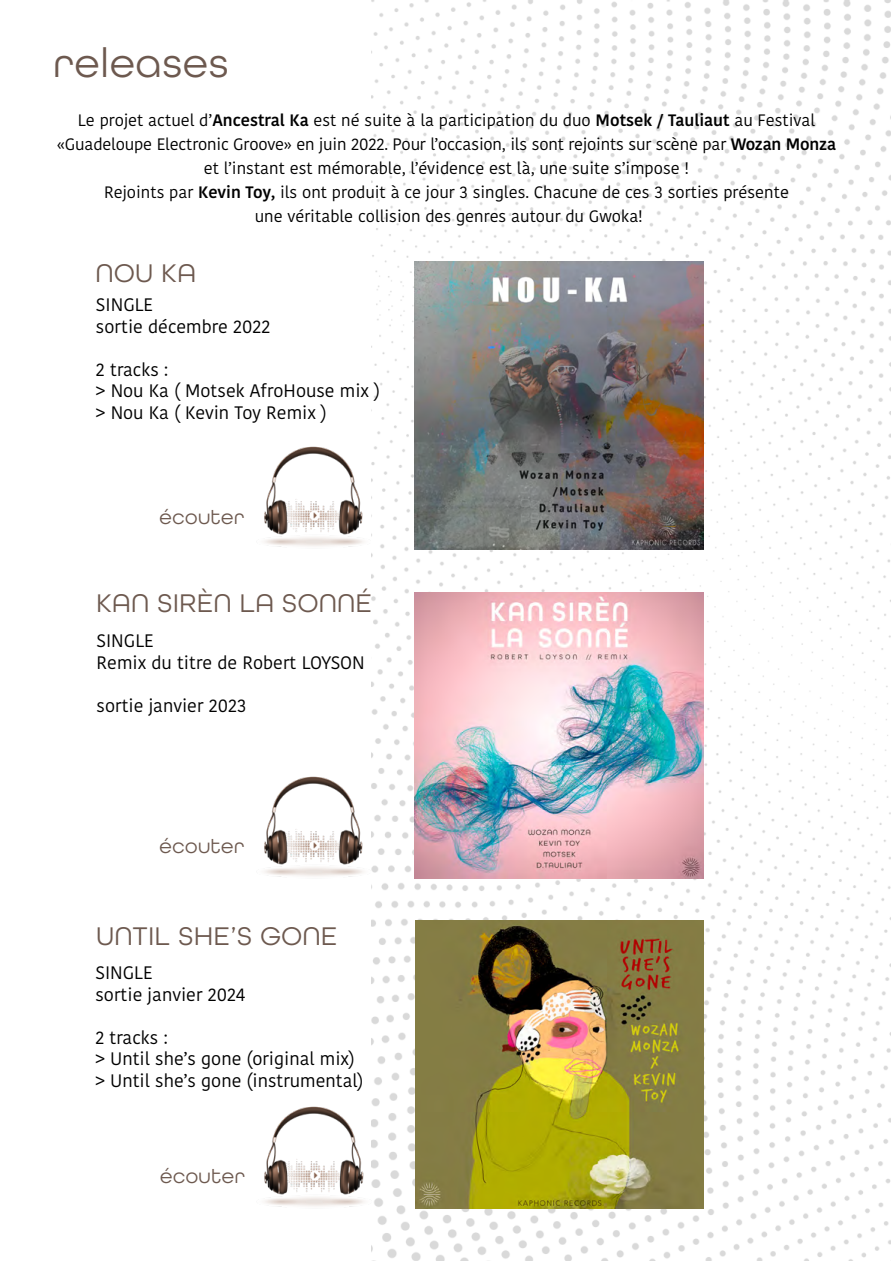
<style>
.page{position:relative;width:893px;height:1263px;background:#fff}
.page>*{position:absolute;margin:0;border:0;box-sizing:border-box;transform-origin:0 0}
.t1{font:42px "All Round Gothic";letter-spacing:.025em;color:#6d594f}
.t2{font:27px "All Round Gothic";letter-spacing:.025em;color:#6d594f}
.t3{font:21px "All Round Gothic";letter-spacing:.025em;color:#6d594f}
.t4{font:18px/21.6px "Kohinoor Bangla";color:#000}
.t5{font:16.5px/24px "Kohinoor Bangla";color:#000;text-align:center}
.s1{font-weight:600}
</style>
<div class="page">
<img style="left:371px;top:0;width:520px;height:1261px">
<img style="left:264px;top:438px;width:114px;height:111px">
<img style="left:415px;top:261px;width:288px;height:288px">
<img style="left:415px;top:593px;width:288px;height:286px">
<img style="left:264px;top:768px;width:114px;height:111px">
<img style="left:416px;top:921px;width:288px;height:288px">
<img style="left:264px;top:1098px;width:115px;height:111px">
<h1 class="t1" style="left:53px;top:38px;width:177px">releases</h1>
<p class="t5" style="left:57px;top:108px;width:781px">Le projet actuel d’<span class="s1">Ancestral Ka</span> est né suite à la participation du duo <span class="s1">Motsek / Tauliaut</span> au Festival «Guadeloupe Electronic Groove» en juin 2022. Pour l’occasion, ils sont rejoints sur scène par <span class="s1">Wozan Monza </span>et l’instant est mémorable, l’évidence est là, une suite s’impose !<br>Rejoints par <span class="s1">Kevin Toy,</span> ils ont produit à ce jour 3 singles. Chacune de ces 3 sorties présente<br>une véritable collision des genres autour du Gwoka!</p>
<h2 class="t2" style="left:96px;top:257px;width:101px">NOU KA</h2>
<p class="t4" style="left:96px;top:294px;width:176px">SINGLE<br>sortie décembre 2022</p>
<p class="t4" style="left:96px;top:358px;width:286px">2 tracks :<br>&gt; Nou Ka ( Motsek AfroHouse mix ) &gt; Nou Ka ( Kevin Toy Remix )</p>
<p class="t3" style="left:160px;top:504px;width:86px">écouter</p>
<h2 class="t2" style="left:97px;top:587px;width:277px">KAN SIRÈN LA SONNÉ</h2>
<p class="t4" style="left:97px;top:630px;width:270px">SINGLE<br>Remix du titre de Robert LOYSON</p>
<p class="t4" style="left:97px;top:695px;width:151px">sortie janvier 2023</p>
<p class="t3" style="left:160px;top:833px;width:86px">écouter</p>
<h2 class="t2" style="left:97px;top:920px;width:242px">UNTIL SHE’S GONE</h2>
<p class="t4" style="left:95px;top:961px;width:151px">SINGLE<br>sortie janvier 2024</p>
<p class="t4" style="left:95px;top:1026px;width:269px">2 tracks :<br>&gt; Until she’s gone (original mix) &gt; Until she’s gone (instrumental)</p>
<p class="t3" style="left:160px;top:1163px;width:86px">écouter</p>
</div>
